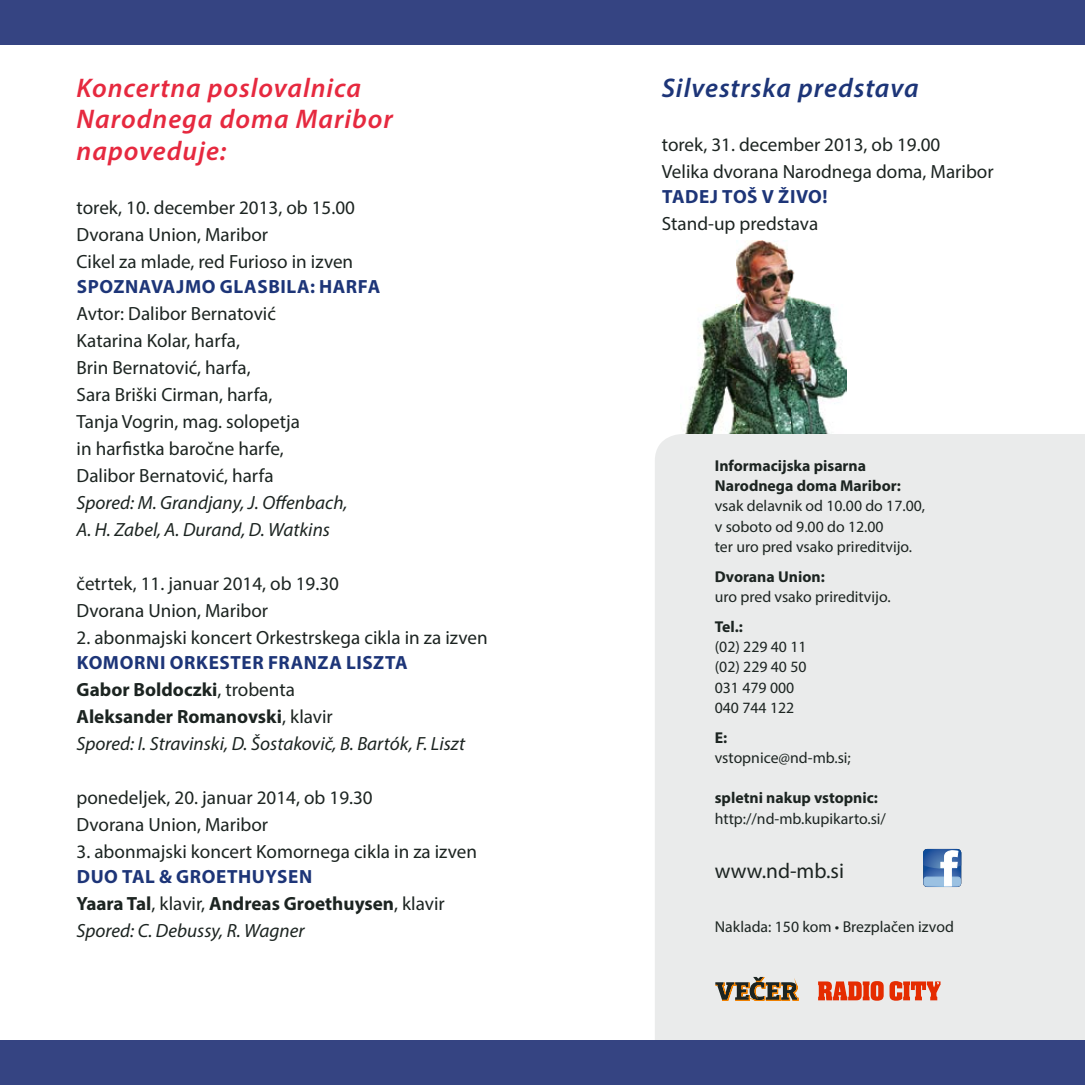
<style>
.page{position:relative;width:1085px;height:1085px;background:#fff}
.page>*{position:absolute;margin:0;border:0;box-sizing:border-box;transform-origin:0 0}
.t1{font:italic 600 27px/31.5px "Myriad Pro";letter-spacing:.035em;color:#e6293f}
.t2{font:italic 600 27px "Myriad Pro";letter-spacing:.03em;color:#1d3578}
.t3{font:21.38px "Myriad Pro";color:#1c2421}
.t4{font:19.12px/27px "Myriad Pro";color:#1c2421}
.t5{font:italic 19.12px/27px "Myriad Pro";color:#1c2421}
.t6{font:700 19.12px/27px "Myriad Pro";color:#1c2421}
.t7{font:700 19.12px "Myriad Pro";letter-spacing:.03em;color:#1d3578}
.t8{font:15.75px/20.2px "Myriad Pro";color:#1c2421}
.t9{font:700 15.75px/20.2px "Myriad Pro";color:#1c2421}
.s1{font-weight:700;font-style:normal;color:#1d3578}
.s2{font-weight:700;font-style:normal}
.s3{font-style:normal}
.s4{color:#1d3578}
.s5{font-weight:400}
.s6{font-weight:400;font-style:italic}
</style>
<div class="page">
<div style="left:655px;top:434px;width:429px;height:606px;background:#eaebeb"></div>
<div style="left:0;top:0;width:1084px;height:45px;background:#354482"></div>
<svg style="left:923px;top:848px;width:38px;height:38px"></svg>
<svg style="left:714px;top:976px;width:84px;height:24px;background:#998c78"></svg>
<svg style="left:818px;top:980px;width:122px;height:20px;background:#e67053"></svg>
<div style="left:0;top:1040px;width:1084px;height:44px;background:#354482"></div>
<img style="left:685px;top:240px;width:161px;height:194px">
<h1 class="t1" style="left:77px;top:71px;width:318px">Koncertna poslovalnica<br>Narodnega doma Maribor napoveduje:</h1>
<p class="t4" style="left:77px;top:194px;width:280px">torek, 10. december 2013, ob 15.00<br>Dvorana Union, Maribor<br>Cikel za mlade, red Furioso in izven</p>
<p class="t7" style="left:77px;top:274px;width:305px">SPOZNAVAJMO GLASBILA: HARFA</p>
<p class="t4" style="left:77px;top:299px;width:225px">Avtor: Dalibor Bernatović<br>Katarina Kolar, harfa,<br>Brin Bernatović, harfa,<br>Sara Briški Cirman, harfa,<br>Tanja Vogrin, mag. solopetja in harfistka baročne harfe,<br>Dalibor Bernatović, harfa</p>
<p class="t5" style="left:77px;top:488px;width:272px">Spored: M. Grandjany, J. Offenbach,<br>A. H. Zabel, A. Durand, D. Watkins</p>
<p class="t4" style="left:77px;top:569px;width:264px">četrtek, 11. januar 2014, ob 19.30<br>Dvorana Union, Maribor</p>
<p class="t4" style="left:77px;top:623px;width:412px">2. abonmajski koncert Orkestrskega cikla in za izven</p>
<p class="t5" style="left:77px;top:648px;width:390px"><span class="s1">KOMORNI ORKESTER FRANZA LISZTA </span><span class="s2">Gabor Boldoczki</span><span class="s3">, trobenta<br></span><span class="s2">Aleksander Romanovski</span><span class="s3">, klavir<br></span>Spored: I. Stravinski, D. Šostakovič, B. Bartók, F. Liszt</p>
<p class="t4" style="left:77px;top:783px;width:298px">ponedeljek, 20. januar 2014, ob 19.30<br>Dvorana Union, Maribor</p>
<p class="t4" style="left:77px;top:837px;width:402px">3. abonmajski koncert Komornega cikla in za izven</p>
<p class="t6" style="left:77px;top:862px;width:370px"><span class="s4">DUO TAL &amp; GROETHUYSEN<br></span>Yaara Tal<span class="s5">, klavir,</span> Andreas Groethuysen<span class="s5">, klavir<br></span><span class="s6">Spored: C. Debussy, R. Wagner</span></p>
<h1 class="t2" style="left:661px;top:71px;width:258px">Silvestrska predstava</h1>
<p class="t4" style="left:661px;top:131px;width:333px">torek, 31. december 2013, ob 19.00<br>Velika dvorana Narodnega doma, Maribor</p>
<p class="t7" style="left:662px;top:184px;width:167px">TADEJ TOŠ V ŽIVO!</p>
<p class="t4" style="left:661px;top:209px;width:158px">Stand-up predstava</p>
<p class="t9" style="left:714px;top:454px;width:187px">Informacijska pisarna<br>Narodnega doma Maribor:</p>
<p class="t8" style="left:714px;top:495px;width:212px">vsak delavnik od 10.00 do 17.00, v soboto od 9.00 do 12.00<br>ter uro pred vsako prireditvijo.</p>
<p class="t9" style="left:714px;top:565px;width:111px">Dvorana Union:</p>
<p class="t8" style="left:714px;top:586px;width:177px">uro pred vsako prireditvijo.</p>
<p class="t9" style="left:714px;top:615px;width:30px">Tel.:</p>
<p class="t8" style="left:714px;top:636px;width:93px">(02) 229 40 11 (02) 229 40 50<br>031 479 000<br>040 744 122</p>
<p class="t9" style="left:714px;top:726px;width:14px">E:</p>
<p class="t8" style="left:714px;top:747px;width:137px">vstopnice@nd-mb.si;</p>
<p class="t9" style="left:714px;top:787px;width:165px">spletni nakup vstopnic:</p>
<p class="t8" style="left:714px;top:807px;width:173px">http://nd-mb.kupikarto.si/</p>
<p class="t3" style="left:714px;top:857px;width:131px">www.nd-mb.si</p>
<p class="t8" style="left:714px;top:915px;width:240px">Naklada: 150 kom • Brezplačen izvod</p>
</div>
